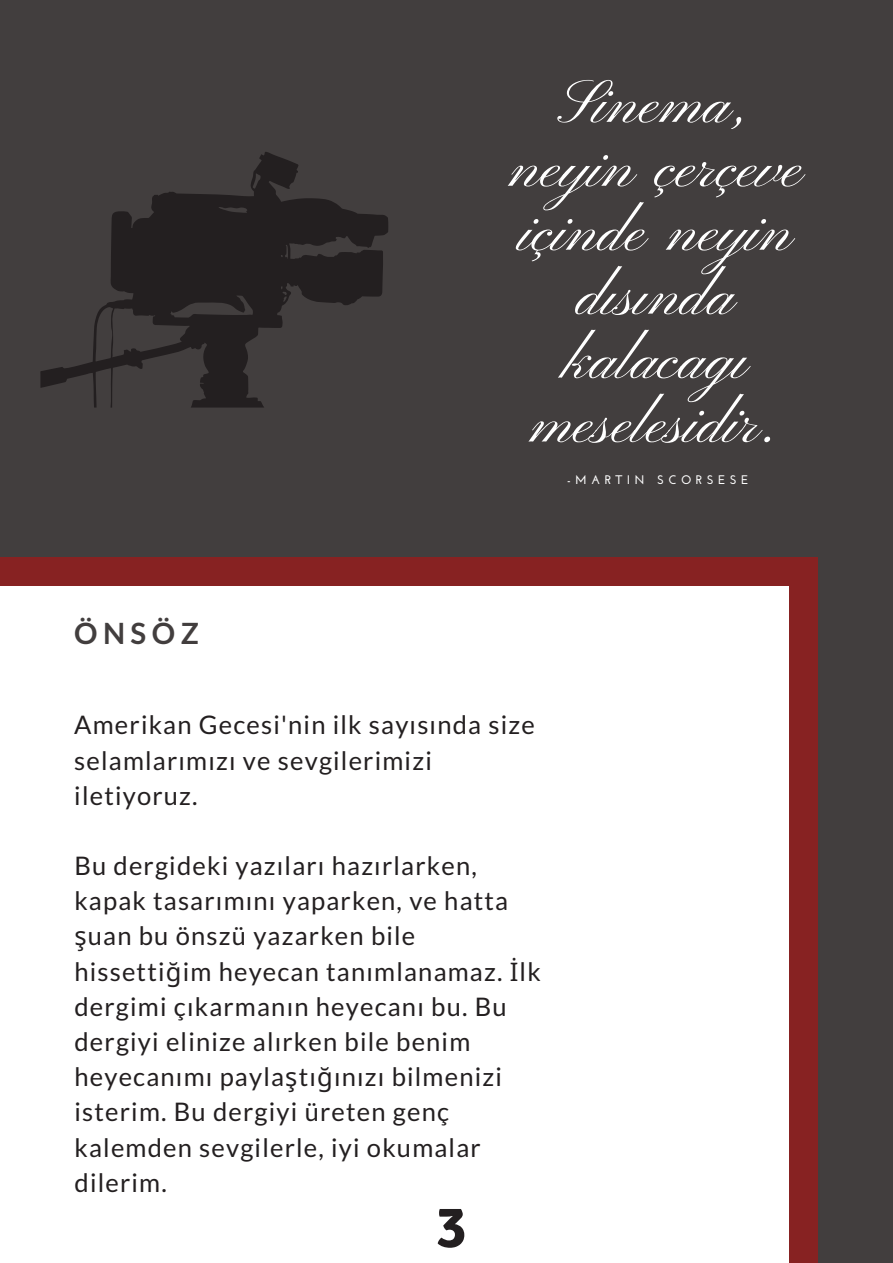
<style>
.page{position:relative;width:893px;height:1263px;background:#423e3e}
.page>*{position:absolute;margin:0;border:0;box-sizing:border-box;transform-origin:0 0}
.t1{font:62.25px/63.9px "Pinyon Script";color:#fff;text-align:center}
.t2{font:700 58.5px "Signika";color:#231f20}
.t3{font:700 29.25px "Lato";letter-spacing:.185em;color:#423e3e}
.t4{font:25.5px/35.2px "Lato";letter-spacing:.045em;color:#231f20}
.t5{font:700 12.45px "Josefin Sans";letter-spacing:.35em;color:#fff}
.s1{font-family:"Noto Sans"}
</style>
<div class="page">
<div style="left:0;top:572px;width:803px;height:691px;background:#fff"></div>
<div style="left:789px;top:586px;width:28px;height:677px;background:#872222"></div>
<div style="left:789px;top:557px;width:28px;height:29px;background:#872222"></div>
<div style="left:0;top:557px;width:789px;height:29px;background:#872222"></div>
<svg style="left:40px;top:152px;width:348px;height:256px"></svg>
<p class="t3" style="left:74px;top:617px;width:126px">ÖNSÖZ</p>
<h1 class="t1" style="left:511px;top:76px;width:295px">Sinema, neyin çerçeve içinde neyin dısında kalacagı meselesidir.</h1>
<p class="t5" style="left:567px;top:472px;width:183px">-MARTIN SCORSESE</p>
<p class="t4" style="left:74px;top:707px;width:462px">Amerikan Gecesi'nin ilk sayısında size selamlarımızı ve sevgilerimizi iletiyoruz.</p>
<p class="t4" style="left:74px;top:848px;width:468px">Bu dergideki yazıları hazırlarken, kapak tasarımını yaparken, ve hatta <span class="s1">ş</span>uan bu önszü yazarken bile hissetti<span class="s1">ğ</span>im heyecan tanımlanamaz. <span class="s1">İ</span>lk dergimi çıkarmanın heyecanı bu. Bu dergiyi elinize alırken bile benim heyecanımı payla<span class="s1">ş</span>tı<span class="s1">ğ</span>ınızı bilmenizi isterim. Bu dergiyi üreten genç kalemden sevgilerle, iyi okumalar dilerim.</p>
<h2 class="t2" style="left:435px;top:1192px;width:33px">3</h2>
</div>
